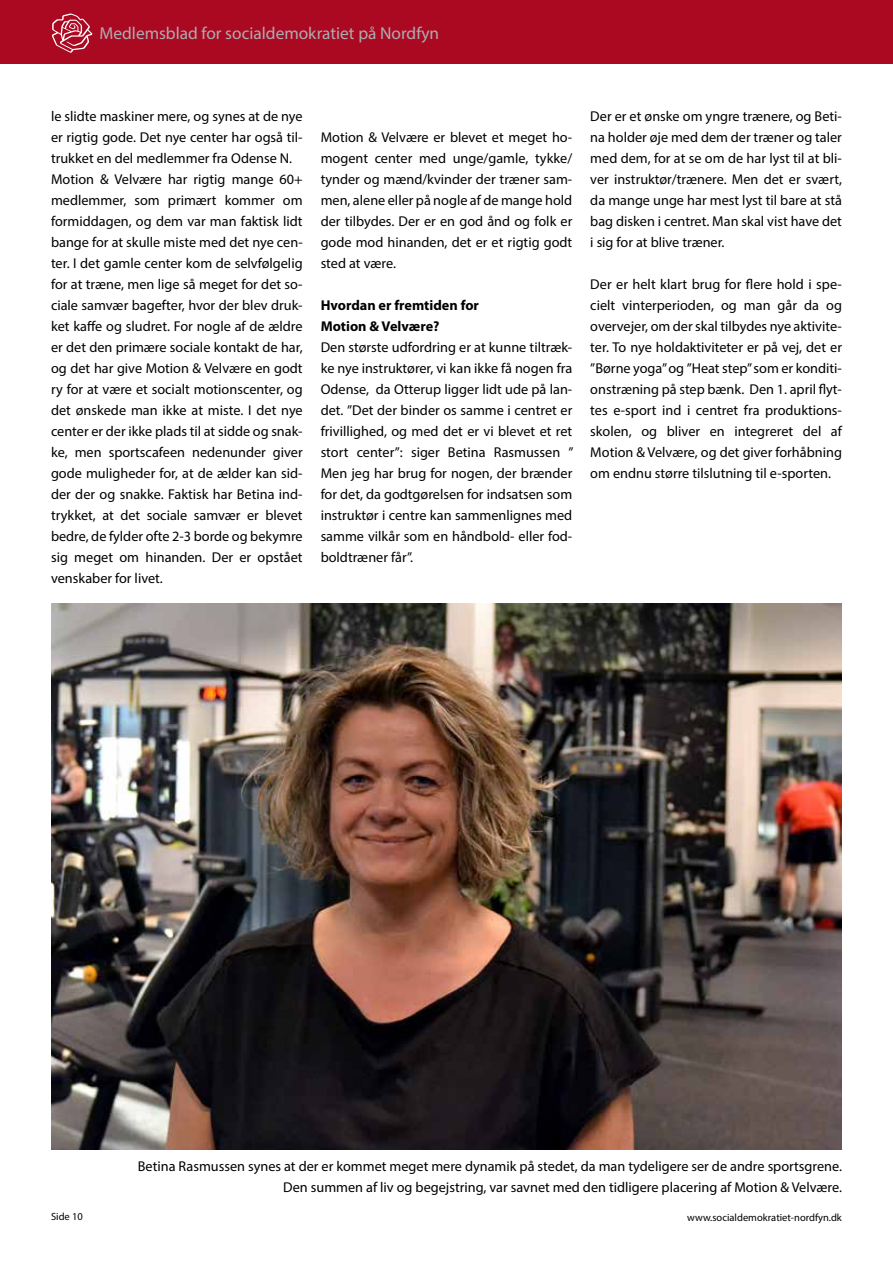
<style>
.page{position:relative;width:893px;height:1263px;background:#fff}
.page>*{position:absolute;margin:0;border:0;box-sizing:border-box;transform-origin:0 0}
.t1{font:17.25px "Myriad Pro";color:#acadb0}
.t2{font:14.25px/21px "Myriad Pro";color:#000;text-align:justify}
.t3{font:700 14.25px/21px "Myriad Pro";color:#000}
.t4{font:10.5px "Myriad Pro";color:#000}
</style>
<div class="page">
<div style="left:0;top:0;width:893px;height:63px;background:#ab0822"></div>
<svg style="left:52px;top:13px;width:40px;height:39px"></svg>
<img style="left:51px;top:604px;width:791px;height:546px">
<p class="t1" style="left:99px;top:22px;width:341px">Medlemsblad for socialdemokratiet på Nordfyn</p>
<p class="t2" style="left:51px;top:105px;width:253px;text-align:left">le slidte maskiner mere, og synes at de nye er rigtig gode. Det nye center har også til&shy;trukket en del medlemmer fra Odense N.<br>Motion &amp; Velvære har rigtig mange 60+ medlemmer, som primært kommer om formiddagen, og dem var man faktisk lidt bange for at skulle miste med det nye cen&shy;ter. I det gamle center kom de selvfølgelig for at træne, men lige så meget for det so&shy;ciale samvær bagefter, hvor der blev druk&shy;ket kaffe og sludret. For nogle af de ældre er det den primære sociale kontakt de har, og det har give Motion &amp; Velvære en godt ry for at være et socialt motionscenter, og det ønskede man ikke at miste. I det nye center er der ikke plads til at sidde og snak&shy;ke, men sportscafeen nedenunder giver gode muligheder for, at de ælder kan sid&shy;der der og snakke. Faktisk har Betina ind&shy;trykket, at det sociale samvær er blevet bedre, de fylder ofte 2-3 borde og bekymre sig meget om hinanden. Der er opstået venskaber for livet.</p>
<p class="t2" style="left:321px;top:126px;width:253px">Motion &amp; Velvære er blevet et meget ho&shy;mogent center med unge/gamle, tykke/ tynder og mænd/kvinder der træner sam&shy;men, alene eller på nogle af de mange hold der tilbydes. Der er en god ånd og folk er gode mod hinanden, det er et rigtig godt sted at være.</p>
<p class="t3" style="left:321px;top:295px;width:160px">Hvordan er fremtiden for<br>Motion &amp; Velvære?</p>
<p class="t2" style="left:321px;top:336px;width:254px">Den største udfordring er at kunne tiltræk&shy;ke nye instruktører, vi kan ikke få nogen fra Odense, da Otterup ligger lidt ude på lan&shy;det. ”Det der binder os samme i centret er frivillighed, og med det er vi blevet et ret stort center”: siger Betina Rasmussen ” Men jeg har brug for nogen, der brænder for det, da godtgørelsen for indsatsen som instruktør i centre kan sammenlignes med samme vilkår som en håndbold- eller fod&shy;boldtræner får”.</p>
<p class="t2" style="left:590px;top:106px;width:253px">Der er et ønske om yngre trænere, og Beti&shy;na holder øje med dem der træner og taler med dem, for at se om de har lyst til at bli&shy;ver instruktør/trænere. Men det er svært, da mange unge har mest lyst til bare at stå bag disken i centret. Man skal vist have det i sig for at blive træner.</p>
<p class="t2" style="left:590px;top:274px;width:253px">Der er helt klart brug for flere hold i spe&shy;cielt vinterperioden, og man går da og overvejer, om der skal tilbydes nye aktivite&shy;ter. To nye holdaktiviteter er på vej, det er ”Børne yoga” og ”Heat step” som er konditi&shy;onstræning på step bænk. Den 1. april flyt&shy;tes e-sport ind i centret fra produktions&shy;skolen, og bliver en integreret del af Motion &amp; Velvære, og det giver forhåbning om endnu større tilslutning til e-sporten.</p>
<p class="t2" style="left:138px;top:1155px;width:706px;text-align:right">Betina Rasmussen synes at der er kommet meget mere dynamik på stedet, da man tydeligere ser de andre sportsgrene.<br>Den summen af liv og begejstring, var savnet med den tidligere placering af Motion &amp; Velvære.</p>
<p class="t4" style="left:51px;top:1210px;width:33px">Side 10</p>
<p class="t4" style="left:687px;top:1211px;width:156px">www.socialdemokratiet-nordfyn.dk</p>
</div>
